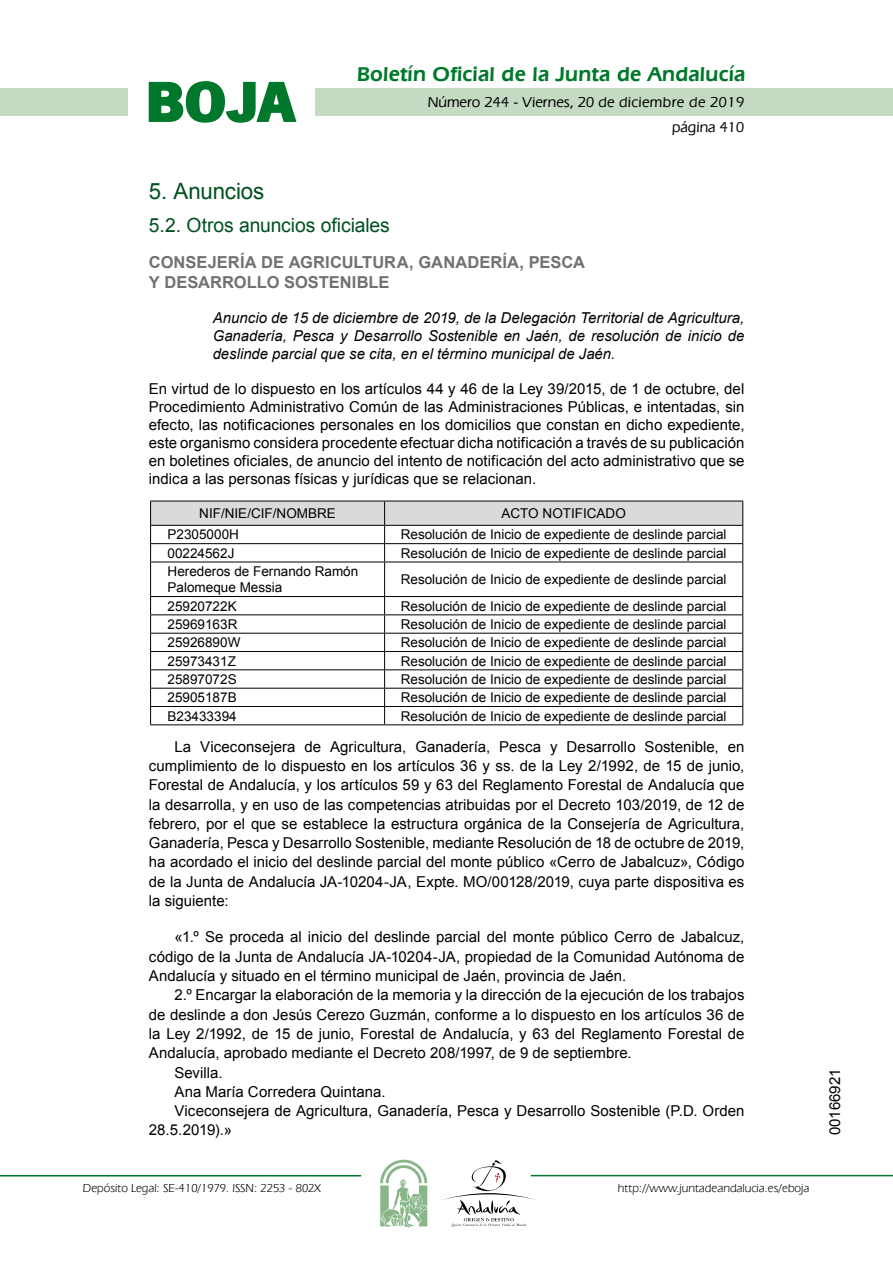
<style>
.page{position:relative;width:893px;height:1263px;background:#fff}
.page>*{position:absolute;margin:0;border:0;box-sizing:border-box;transform-origin:0 0}
.t1{font:700 57.75px "News Got T";color:#00782c;scale:1.14 1}
.t2{font:22.5px "Arial";letter-spacing:-.005em;color:#00501f}
.t3{font:600 21px "Eras IT Cby BT";letter-spacing:.01em;color:#00782c}
.t4{font:19.5px "Arial";letter-spacing:-.005em;color:#00501f}
.t5{font:700 16.5px/19.5px "Arial";letter-spacing:.005em;color:#707173}
.t6{font:15px/19.4px "Arial";color:#000;text-align:justify}
.t7{font:italic 15px/18px "Arial";color:#000;text-align:justify}
.t8{font:500 15px/24.5px "Eras IT Cby BT";color:#000;text-align:right}
.t9{font:13.5px/16.2px "Arial";color:#000}
.t10{font:12px "Eras IT Cby BT";color:#000}
</style>
<div class="page">
<div style="left:315px;top:88px;width:577px;height:28px;background:#c5dac3"></div>
<div style="left:0;top:88px;width:128px;height:28px;background:#c5dac3"></div>
<hr style="left:0;top:1175px;width:361px;height:2px;background:#00782c">
<hr style="left:531px;top:1175px;width:361px;height:1px;background:#00782c">
<svg style="left:148px;top:81px;width:149px;height:42px"></svg>
<svg style="left:380px;top:1159px;width:47px;height:68px"></svg>
<svg style="left:442px;top:1160px;width:100px;height:67px"></svg>
<svg style="left:150px;top:501px;width:593px;height:61px"></svg>
<hr style="left:150px;top:562px;width:234px;height:1px;background:#000">
<hr style="left:150px;top:562px;width:1px;height:34px;background:#000">
<hr style="left:384px;top:562px;width:359px;height:1px;background:#000">
<hr style="left:384px;top:562px;width:1px;height:34px;background:#000">
<hr style="left:742px;top:562px;width:1px;height:34px;background:#000">
<hr style="left:150px;top:596px;width:234px;height:1px;background:#000">
<hr style="left:384px;top:596px;width:359px;height:1px;background:#000">
<hr style="left:150px;top:614px;width:234px;height:1px;background:#000">
<hr style="left:384px;top:614px;width:359px;height:1px;background:#000">
<hr style="left:150px;top:633px;width:234px;height:1px;background:#000">
<hr style="left:384px;top:633px;width:359px;height:1px;background:#000">
<hr style="left:150px;top:651px;width:234px;height:1px;background:#000">
<hr style="left:384px;top:651px;width:359px;height:1px;background:#000">
<hr style="left:150px;top:669px;width:234px;height:1px;background:#000">
<hr style="left:384px;top:669px;width:359px;height:1px;background:#000">
<hr style="left:150px;top:688px;width:234px;height:1px;background:#000">
<hr style="left:384px;top:688px;width:359px;height:1px;background:#000">
<hr style="left:150px;top:706px;width:234px;height:1px;background:#000">
<svg style="left:150px;top:597px;width:1px;height:127px"></svg>
<hr style="left:384px;top:706px;width:359px;height:1px;background:#000">
<svg style="left:384px;top:597px;width:1px;height:127px"></svg>
<svg style="left:742px;top:597px;width:1px;height:127px"></svg>
<hr style="left:150px;top:724px;width:234px;height:1px;background:#000">
<hr style="left:384px;top:724px;width:359px;height:1px;background:#000">
<h1 class="t1" style="left:145px;top:68px;width:133px">BOJA</h1>
<h3 class="t3" style="left:357px;top:62px;width:390px">Boletín Oficial de la Junta de Andalucía</h3>
<p class="t8" style="left:428px;top:90px;width:318px">Número 244 - Viernes, 20 de diciembre de 2019 página 410</p>
<h2 class="t2" style="left:149px;top:177px;width:117px">5. Anuncios</h2>
<h3 class="t4" style="left:149px;top:212px;width:242px">5.2. Otros anuncios oficiales</h3>
<p class="t5" style="left:149px;top:253px;width:437px">CONSEJERÍA DE AGRICULTURA, GANADERÍA, PESCA<br>Y DESARROLLO SOSTENIBLE</p>
<p class="t7" style="left:213px;top:309px;width:533px">Anuncio de 15 de diciembre de 2019, de la Delegación Territorial de Agricultura, Ganadería, Pesca y Desarrollo Sostenible en Jaén, de resolución de inicio de deslinde parcial que se cita, en el término municipal de Jaén.</p>
<p class="t6" style="left:149px;top:380px;width:597px;line-height:18px">En virtud de lo dispuesto en los artículos 44 y 46 de la Ley 39/2015, de 1 de octubre, del Procedimiento Administrativo Común de las Administraciones Públicas, e intentadas, sin efecto, las notificaciones personales en los domicilios que constan en dicho expediente, este organismo considera procedente efectuar dicha notificación a través de su publicación en boletines oficiales, de anuncio del intento de notificación del acto administrativo que se indica a las personas físicas y jurídicas que se relacionan.</p>
<p class="t9" style="left:199px;top:505px;width:138px">NIF/NIE/CIF/NOMBRE</p>
<p class="t9" style="left:501px;top:505px;width:126px">ACTO NOTIFICADO</p>
<p class="t9" style="left:168px;top:527px;width:73px">P2305000H</p>
<p class="t9" style="left:401px;top:527px;width:327px">Resolución de Inicio de expediente de deslinde parcial</p>
<p class="t9" style="left:168px;top:545px;width:68px">00224562J</p>
<p class="t9" style="left:401px;top:545px;width:327px">Resolución de Inicio de expediente de deslinde parcial</p>
<p class="t9" style="left:168px;top:563px;width:192px">Herederos de Fernando Ramón<br>Palomeque Messia</p>
<p class="t9" style="left:401px;top:571px;width:327px">Resolución de Inicio de expediente de deslinde parcial</p>
<p class="t9" style="left:168px;top:598px;width:71px">25920722K</p>
<p class="t9" style="left:401px;top:598px;width:327px">Resolución de Inicio de expediente de deslinde parcial</p>
<p class="t9" style="left:168px;top:616px;width:71px">25969163R</p>
<p class="t9" style="left:401px;top:616px;width:327px">Resolución de Inicio de expediente de deslinde parcial</p>
<p class="t9" style="left:168px;top:635px;width:74px">25926890W</p>
<p class="t9" style="left:401px;top:635px;width:327px">Resolución de Inicio de expediente de deslinde parcial</p>
<p class="t9" style="left:168px;top:653px;width:70px">25973431Z</p>
<p class="t9" style="left:401px;top:653px;width:327px">Resolución de Inicio de expediente de deslinde parcial</p>
<p class="t9" style="left:168px;top:671px;width:71px">25897072S</p>
<p class="t9" style="left:401px;top:671px;width:327px">Resolución de Inicio de expediente de deslinde parcial</p>
<p class="t9" style="left:168px;top:690px;width:71px">25905187B</p>
<p class="t9" style="left:401px;top:690px;width:327px">Resolución de Inicio de expediente de deslinde parcial</p>
<p class="t9" style="left:168px;top:708px;width:71px">B23433394</p>
<p class="t9" style="left:401px;top:708px;width:327px">Resolución de Inicio de expediente de deslinde parcial</p>
<p class="t6" style="left:149px;top:737px;width:597px;text-indent:26px">La Viceconsejera de Agricultura, Ganadería, Pesca y Desarrollo Sostenible, en cumplimiento de lo dispuesto en los artículos 36 y ss. de la Ley 2/1992, de 15 de junio, Forestal de Andalucía, y los artículos 59 y 63 del Reglamento Forestal de Andalucía que la desarrolla, y en uso de las competencias atribuidas por el Decreto 103/2019, de 12 de febrero, por el que se establece la estructura orgánica de la Consejería de Agricultura, Ganadería, Pesca y Desarrollo Sostenible, mediante Resolución de 18 de octubre de 2019, ha acordado el inicio del deslinde parcial del monte público «Cerro de Jabalcuz», Código de la Junta de Andalucía JA-10204-JA, Expte. MO/00128/2019, cuya parte dispositiva es la siguiente:</p>
<p class="t6" style="left:149px;top:928px;width:597px;text-indent:26px">«1.º Se proceda al inicio del deslinde parcial del monte público Cerro de Jabalcuz, código de la Junta de Andalucía JA-10204-JA, propiedad de la Comunidad Autónoma de Andalucía y situado en el término municipal de Jaén, provincia de Jaén.</p>
<p class="t6" style="left:174px;top:986px;width:571px">2.º Encargar la elaboración de la memoria y la dirección de la ejecución de los trabajos</p>
<p class="t6" style="left:149px;top:1005px;width:597px">de deslinde a don Jesús Cerezo Guzmán, conforme a lo dispuesto en los artículos 36 de</p>
<p class="t6" style="left:149px;top:1024px;width:597px">la Ley 2/1992, de 15 de junio, Forestal de Andalucía, y 63 del Reglamento Forestal de</p>
<p class="t6" style="left:149px;top:1043px;width:484px">Andalucía, aprobado mediante el Decreto 208/1997, de 9 de septiembre.</p>
<p class="t6" style="left:174px;top:1063px;width:50px">Sevilla.</p>
<p class="t6" style="left:174px;top:1082px;width:212px">Ana María Corredera Quintana.</p>
<p class="t6" style="left:174px;top:1101px;width:571px">Viceconsejera de Agricultura, Ganadería, Pesca y Desarrollo Sostenible (P.D. Orden</p>
<p class="t6" style="left:149px;top:1121px;width:85px">28.5.2019).»</p>
<p class="t10" style="left:83px;top:1181px;width:239px">Depósito Legal: SE-410/1979. ISSN: 2253 - 802X</p>
<p class="t10" style="left:618px;top:1181px;width:193px">http://www.juntadeandalucia.es/eboja</p>
<p class="t6" style="left:825px;top:1135px;width:68px;rotate:-90deg">00166921</p>
</div>
